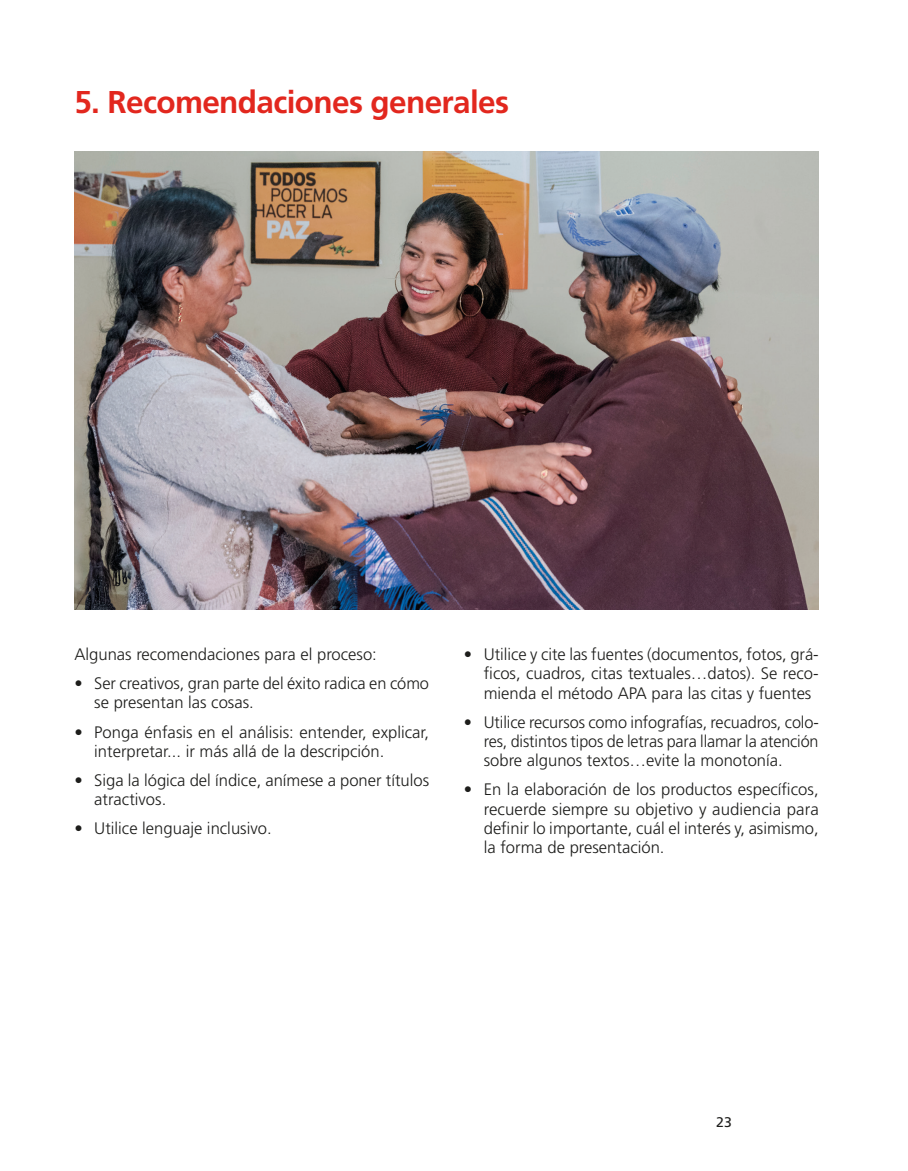
<style>
.page{position:relative;width:908px;height:1171px;background:#fff}
.page>*{position:absolute;margin:0;border:0;box-sizing:border-box;transform-origin:0 0}
.Titulo_1er_Rojo{font:700 31.5px "Frutiger LT Std";letter-spacing:-.02em;color:#e2271e}
.Cuerpo_de_texto{font:300 16.62px/19.2px "Frutiger LT Std";color:#1d1d1b}
.t1{font:14px "Frutiger LT Std";color:#1d1d1b}
</style>
<div class="page">
<img style="left:74px;top:151px;width:745px;height:459px">
<p class="Titulo_1er_Rojo" style="left:74px;top:83px;width:436px">5. Recomendaciones generales</p>
<p class="Cuerpo_de_texto" style="left:74px;top:645px;width:304px">Algunas recomendaciones para el proceso:</p>
<p class="Cuerpo_de_texto" style="left:94px;top:674px;width:336px;text-indent:-20px">• Ser creativos, gran parte del éxito radica en cómo se presentan las cosas.</p>
<p class="Cuerpo_de_texto" style="left:94px;top:722px;width:336px;text-indent:-20px">• Ponga énfasis en el análisis: entender, explicar, interpretar... ir más allá de la descripción.</p>
<p class="Cuerpo_de_texto" style="left:94px;top:771px;width:336px;text-indent:-20px">• Siga la lógica del índice, anímese a poner títulos atractivos.</p>
<p class="Cuerpo_de_texto" style="left:74px;top:819px;width:199px">• Utilice lenguaje inclusivo.</p>
<p class="Cuerpo_de_texto" style="left:484px;top:645px;width:336px;text-align:justify;text-indent:-20px">• Utilice y cite las fuentes (documentos, fotos, grá&shy;ficos, cuadros, citas textuales…datos). Se reco&shy;mienda el método APA para las citas y fuentes</p>
<p class="Cuerpo_de_texto" style="left:484px;top:712px;width:337px;text-align:justify;text-indent:-20px">• Utilice recursos como infografías, recuadros, colo&shy;res, distintos tipos de letras para llamar la atención sobre algunos textos…evite la monotonía.</p>
<p class="Cuerpo_de_texto" style="left:484px;top:780px;width:337px;text-align:justify;text-indent:-20px">• En la elaboración de los productos específicos, recuerde siempre su objetivo y audiencia para definir lo importante, cuál el interés y, asimismo, la forma de presentación.</p>
<p class="t1" style="left:716px;top:1114px;width:17px">23</p>
</div>
